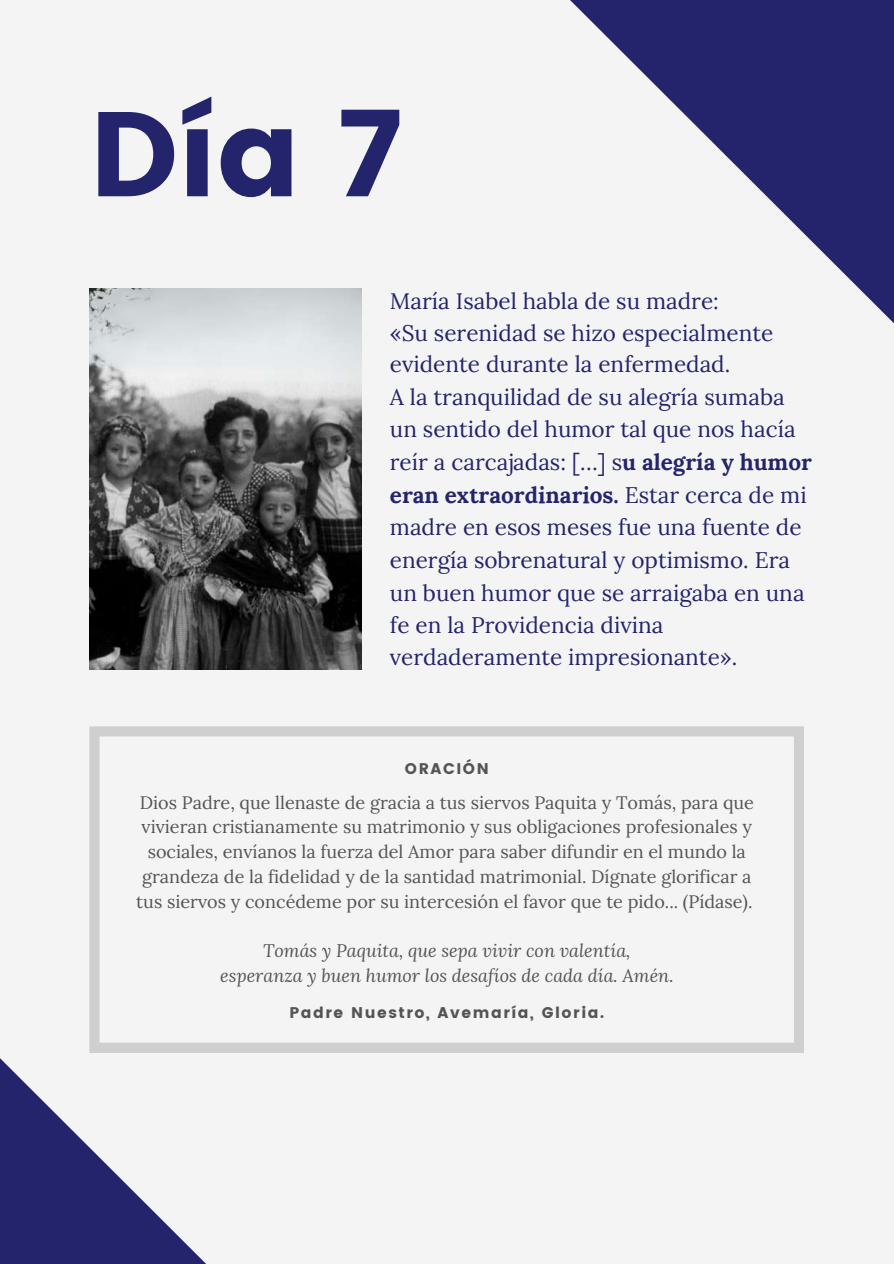
<style>
.page{position:relative;width:894px;height:1264px;background:#fff}
.page>*{position:absolute;margin:0;border:0;box-sizing:border-box;transform-origin:0 0}
.t1{font:120px "Poppins";color:#24246d}
.t2{font:22.5px/32.2px "Lora";color:#24246d}
.t3{font:18px/24.8px "Lora";color:#545454;text-align:center}
.t4{font:italic 18px/24.8px "Lora";color:#545454;text-align:center}
.t5{font:15.45px "Poppins";letter-spacing:.1em;color:#545454}
.s1{font-weight:700}
</style>
<div class="page">
<div style="left:0;top:0;width:893px;height:1263px;background:#f4f4f4"></div>
<svg style="left:570px;top:0;width:323px;height:323px"></svg>
<svg style="left:0;top:1052px;width:467px;height:211px"></svg>
<img style="left:89px;top:289px;width:273px;height:380px">
<svg style="left:89px;top:726px;width:715px;height:326px"></svg>
<h1 class="t1" style="left:89px;top:85px;width:316px">Día 7</h1>
<p class="t2" style="left:390px;top:284px;width:423px">María Isabel habla de su madre:<br>«Su serenidad se hizo especialmente evidente durante la enfermedad.<br>A la tranquilidad de su alegría sumaba un sentido del humor tal que nos hacía reír a carcajadas: […] s<span class="s1">u alegría y humor eran extraordinarios.</span> Estar cerca de mi madre en esos meses fue una fuente de energía sobrenatural y optimismo. Era un buen humor que se arraigaba en una fe en la Providencia divina verdaderamente impresionante».</p>
<p class="t5" style="left:405px;top:759px;width:85px">ORACIÓN</p>
<p class="t3" style="left:136px;top:789px;width:619px">Dios Padre, que llenaste de gracia a tus siervos Paquita y Tomás, para que vivieran cristianamente su matrimonio y sus obligaciones profesionales y sociales, envíanos la fuerza del Amor para saber difundir en el mundo la grandeza de la fidelidad y de la santidad matrimonial. Dígnate glorificar a tus siervos y concédeme por su intercesión el favor que te pido... (Pídase).</p>
<p class="t4" style="left:220px;top:938px;width:455px">Tomás y Paquita, que sepa vivir con valentía, esperanza y buen humor los desafíos de cada día. Amén.</p>
<p class="t5" style="left:289px;top:1003px;width:316px">Padre Nuestro, Avemaría, Gloria.</p>
</div>
